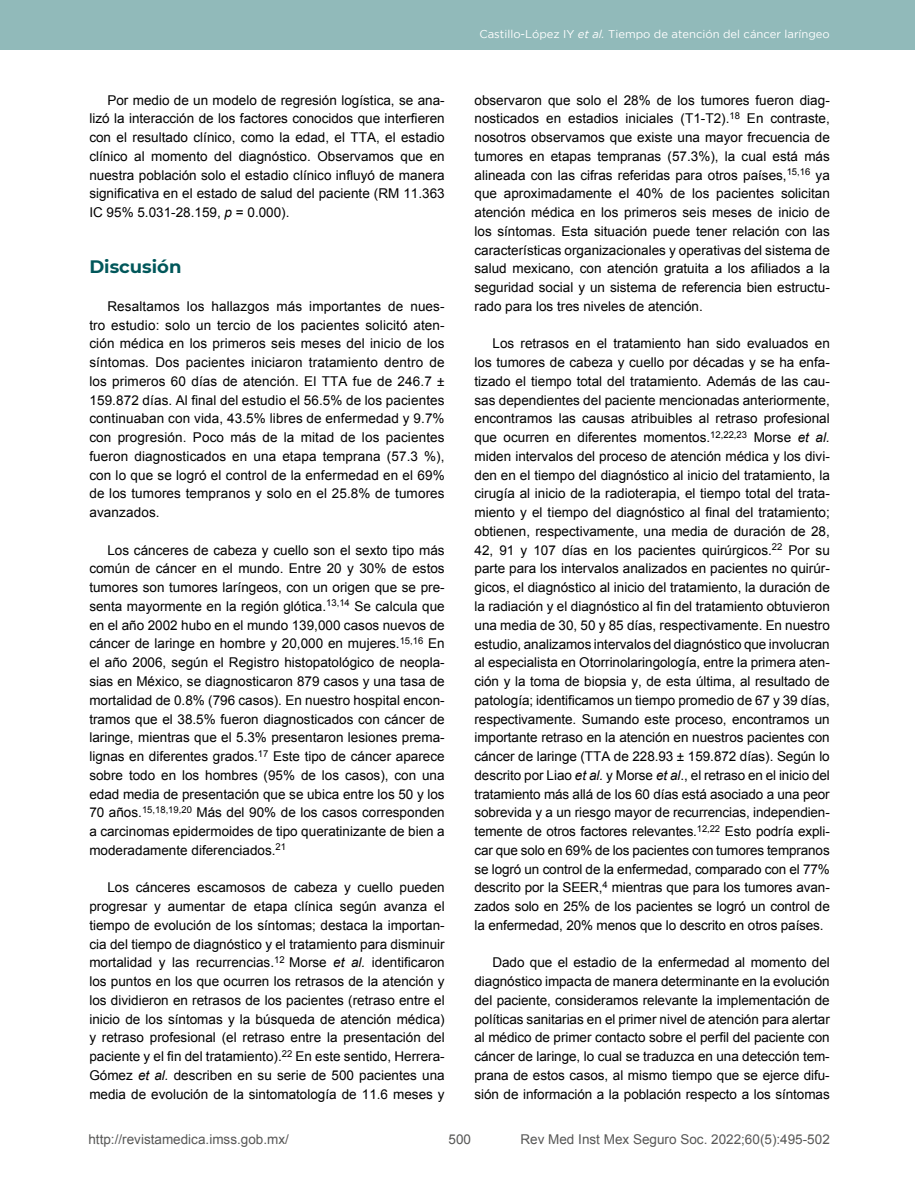
<style>
.page{position:relative;width:915px;height:1191px;background:#fff}
.page>*{position:absolute;margin:0;border:0;box-sizing:border-box;transform-origin:0 0}
.t1{font:700 18px "Montserrat";color:#01575a}
.t2{font:13.5px/18.8px "Arial";color:#000;text-align:justify}
.t3{font:13.5px "Arial";color:#575756}
.t4{font:11.25px "Gotham";color:#fff}
.s1{font-style:italic}
</style>
<div class="page">
<div style="left:0;top:0;width:914px;height:50px;background:#91baba"></div>
<p class="t2" style="left:89px;top:91px;width:357px;text-indent:18px">Por medio de un modelo de regresión logística, se ana&shy;lizó la interacción de los factores conocidos que interfieren con el resultado clínico, como la edad, el TTA, el estadio clínico al momento del diagnóstico. Observamos que en nuestra población solo el estadio clínico influyó de manera significativa en el estado de salud del paciente (RM 11.363<br>IC 95% 5.031-28.159, <span class="s1">p</span> = 0.000).</p>
<h1 class="t1" style="left:89px;top:254px;width:94px">Discusión</h1>
<p class="t2" style="left:89px;top:297px;width:357px;text-indent:18px">Resaltamos los hallazgos más importantes de nues&shy;tro estudio: solo un tercio de los pacientes solicitó aten&shy;ción médica en los primeros seis meses del inicio de los síntomas. Dos pacientes iniciaron tratamiento dentro de los primeros 60 días de atención. El TTA fue de 246.7 ± 159.872 días. Al final del estudio el 56.5% de los pacientes continuaban con vida, 43.5% libres de enfermedad y 9.7% con progresión. Poco más de la mitad de los pacientes fueron diagnosticados en una etapa temprana (57.3 %), con lo que se logró el control de la enfermedad en el 69% de los tumores tempranos y solo en el 25.8% de tumores avanzados.</p>
<p class="t2" style="left:89px;top:541px;width:357px;text-indent:18px">Los cánceres de cabeza y cuello son el sexto tipo más común de cáncer en el mundo. Entre 20 y 30% de estos tumores son tumores laríngeos, con un origen que se pre&shy;senta mayormente en la región glótica.<sup>13,14</sup> Se calcula que en el año 2002 hubo en el mundo 139,000 casos nuevos de cáncer de laringe en hombre y 20,000 en mujeres.<sup>15,16</sup> En el año 2006, según el Registro histopatológico de neopla&shy;sias en México, se diagnosticaron 879 casos y una tasa de mortalidad de 0.8% (796 casos). En nuestro hospital encon&shy;tramos que el 38.5% fueron diagnosticados con cáncer de laringe, mientras que el 5.3% presentaron lesiones prema&shy;lignas en diferentes grados.<sup>17</sup> Este tipo de cáncer aparece sobre todo en los hombres (95% de los casos), con una edad media de presentación que se ubica entre los 50 y los 70 años.<sup>15,18,19,20</sup> Más del 90% de los casos corresponden a carcinomas epidermoides de tipo queratinizante de bien a moderadamente diferenciados.<sup>21</sup></p>
<p class="t2" style="left:89px;top:878px;width:357px;text-indent:18px">Los cánceres escamosos de cabeza y cuello pueden progresar y aumentar de etapa clínica según avanza el tiempo de evolución de los síntomas; destaca la importan&shy;cia del tiempo de diagnóstico y el tratamiento para disminuir mortalidad y las recurrencias.<sup>12</sup> Morse <span class="s1">et al.</span> identificaron los puntos en los que ocurren los retrasos de la atención y los dividieron en retrasos de los pacientes (retraso entre el inicio de los síntomas y la búsqueda de atención médica) y retraso profesional (el retraso entre la presentación del paciente y el fin del tratamiento).<sup>22</sup> En este sentido, Herrera-Gómez <span class="s1">et al.</span> describen en su serie de 500 pacientes una media de evolución de la sintomatología de 11.6 meses y</p>
<p class="t4" style="left:479px;top:28px;width:352px">Castillo-López IY <span class="s1">et al.</span> Tiempo de atención del cáncer laríngeo</p>
<p class="t2" style="left:474px;top:91px;width:357px">observaron que solo el 28% de los tumores fueron diag&shy;nosticados en estadios iniciales (T1-T2).<sup>18</sup> En contraste, nosotros observamos que existe una mayor frecuencia de tumores en etapas tempranas (57.3%), la cual está más alineada con las cifras referidas para otros países,<sup>15,16</sup> ya que aproximadamente el 40% de los pacientes solicitan atención médica en los primeros seis meses de inicio de los síntomas. Esta situación puede tener relación con las características organizacionales y operativas del sistema de salud mexicano, con atención gratuita a los afiliados a la seguridad social y un sistema de referencia bien estructu&shy;rado para los tres niveles de atención.</p>
<p class="t2" style="left:474px;top:334px;width:357px;text-indent:18px">Los retrasos en el tratamiento han sido evaluados en los tumores de cabeza y cuello por décadas y se ha enfa&shy;tizado el tiempo total del tratamiento. Además de las cau&shy;sas dependientes del paciente mencionadas anteriormente, encontramos las causas atribuibles al retraso profesional que ocurren en diferentes momentos.<sup>12,22,23</sup> Morse <span class="s1">et al. </span>miden intervalos del proceso de atención médica y los divi&shy;den en el tiempo del diagnóstico al inicio del tratamiento, la cirugía al inicio de la radioterapia, el tiempo total del trata&shy;miento y el tiempo del diagnóstico al final del tratamiento; obtienen, respectivamente, una media de duración de 28, 42, 91 y 107 días en los pacientes quirúrgicos.<sup>22</sup> Por su parte para los intervalos analizados en pacientes no quirúr&shy;gicos, el diagnóstico al inicio del tratamiento, la duración de la radiación y el diagnóstico al fin del tratamiento obtuvieron una media de 30, 50 y 85 días, respectivamente. En nuestro estudio, analizamos intervalos del diagnóstico que involucran al especialista en Otorrinolaringología, entre la primera aten&shy;ción y la toma de biopsia y, de esta última, al resultado de patología; identificamos un tiempo promedio de 67 y 39 días, respectivamente. Sumando este proceso, encontramos un importante retraso en la atención en nuestros pacientes con cáncer de laringe (TTA de 228.93 ± 159.872 días). Según lo descrito por Liao <span class="s1">et al.</span> y Morse <span class="s1">et al</span>., el retraso en el inicio del tratamiento más allá de los 60 días está asociado a una peor sobrevida y a un riesgo mayor de recurrencias, independien&shy;temente de otros factores relevantes.<sup>12,22</sup> Esto podría expli&shy;car que solo en 69% de los pacientes con tumores tempranos se logró un control de la enfermedad, comparado con el 77% descrito por la SEER,<sup>4</sup> mientras que para los tumores avan&shy;zados solo en 25% de los pacientes se logró un control de la enfermedad, 20% menos que lo descrito en otros países.</p>
<p class="t2" style="left:474px;top:953px;width:357px;text-indent:18px">Dado que el estadio de la enfermedad al momento del diagnóstico impacta de manera determinante en la evolución del paciente, consideramos relevante la implementación de políticas sanitarias en el primer nivel de atención para alertar al médico de primer contacto sobre el perfil del paciente con cáncer de laringe, lo cual se traduzca en una detección tem&shy;prana de estos casos, al mismo tiempo que se ejerce difu&shy;sión de información a la población respecto a los síntomas</p>
<p class="t3" style="left:88px;top:1130px;width:202px">http://revistamedica.imss.gob.mx/</p>
<p class="t3" style="left:520px;top:1130px;width:311px">Rev Med Inst Mex Seguro Soc. 2022;60(5):495-502</p>
<p class="t3" style="left:448px;top:1130px;width:24px">500</p>
</div>
